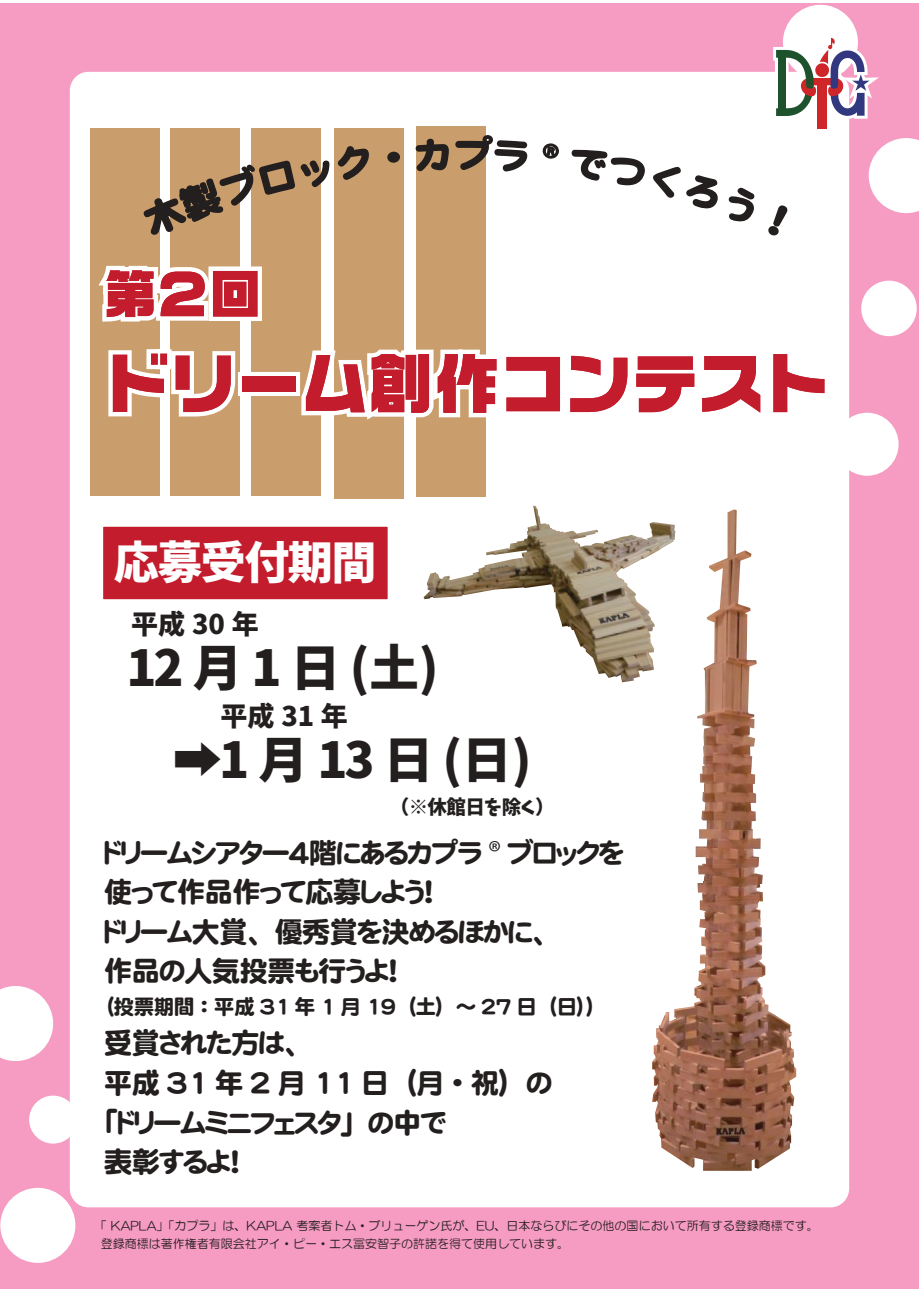
<style>
.page{position:relative;width:919px;height:1289px;background:#fff}
.page>*{position:absolute;margin:0;border:0;box-sizing:border-box;transform-origin:0 0}
.t1{font:66px "VD Logo G Ultra P";color:#c31d2d}
.t2{font:52.5px "VD Logo G Ultra P";color:#c31d2d}
.t3{font:49.5px/91.2px "Keifont";letter-spacing:.185em;color:#241f1f}
.t4{font:45px "Keifont";letter-spacing:-.035em;color:#fff}
.t5{font:28.5px/39.5px "DF Maru Gothic SB WING RKSJ H";letter-spacing:-.035em;color:#241f1f}
.t6{font:27px "Keifont";color:#241f1f}
.t7{font:20.7px "DF Maru Gothic SB WING RKSJ H";letter-spacing:-.035em;color:#241f1f}
.t8{font:19.5px "Keifont";letter-spacing:-.035em;color:#241f1f}
.t9{font:12px/18px "HG Maru Gothic MPRO";color:#241f1f}
.s1{font-family:"Koz Go Pr 6 N"}
</style>
<div class="page">
<div style="left:0;top:4px;width:918px;height:1284px;background:#f69bc2"></div>
<svg style="left:0;top:986px;width:53px;height:75px;background:#fdeff5"></svg>
<div style="left:0;top:1187px;width:75px;height:75px;background:#fff;border-radius:50%"></div>
<div style="left:29px;top:1095px;width:48px;height:48px;background:#fff;border-radius:50%"></div>
<div style="left:861px;top:281px;width:55px;height:55px;background:#fff;border-radius:50%"></div>
<div style="left:835px;top:413px;width:63px;height:63px;background:#fff;border-radius:50%"></div>
<div style="left:70px;top:72px;width:779px;height:1135px;background:#fff;border-radius:19px"></div>
<div style="left:91px;top:128px;width:69px;height:367px;background:#c99d6c"></div>
<div style="left:170px;top:128px;width:69px;height:367px;background:#c99d6c"></div>
<div style="left:251px;top:128px;width:70px;height:367px;background:#c99d6c"></div>
<div style="left:416px;top:126px;width:69px;height:371px;background:#c99d6c"></div>
<div style="left:334px;top:128px;width:69px;height:371px;background:#c99d6c"></div>
<img style="left:423px;top:505px;width:229px;height:177px">
<img style="left:652px;top:509px;width:144px;height:661px">
<div style="left:102px;top:525px;width:287px;height:75px;background:#c31d2d;border:2px solid #fff"></div>
<svg style="left:90px;top:260px;width:172px;height:66px"></svg>
<svg style="left:108px;top:345px;width:132px;height:76px"></svg>
<div style="left:238px;top:372px;width:62px;height:24px;border:9px solid #fff"></div>
<svg style="left:297px;top:288px;width:189px;height:142px"></svg>
<svg style="left:143px;top:133px;width:187px;height:102px"></svg>
<svg style="left:338px;top:146px;width:31px;height:34px"></svg>
<svg style="left:387px;top:151px;width:13px;height:12px"></svg>
<svg style="left:415px;top:134px;width:113px;height:38px"></svg>
<svg style="left:542px;top:143px;width:17px;height:16px"></svg>
<svg style="left:571px;top:149px;width:109px;height:49px"></svg>
<svg style="left:686px;top:176px;width:32px;height:33px"></svg>
<svg style="left:728px;top:188px;width:27px;height:34px"></svg>
<svg style="left:768px;top:3px;width:150px;height:234px"></svg>
<h2 class="t2" style="left:104px;top:267px;width:159px">第２回</h2>
<h1 class="t1" style="left:104px;top:350px;width:727px">ドリーム創作コンテスト</h1>
<h3 class="t4" style="left:114px;top:526px;width:264px">応募受付期間</h3>
<p class="t6" style="left:131px;top:603px;width:129px">平成 30 年</p>
<h3 class="t3" style="left:127px;top:620px;width:406px">12月1日(土)　➡1 月 13 日 (日)</h3>
<p class="t8" style="left:390px;top:791px;width:166px">（※休館日を除く）</p>
<p class="t6" style="left:220px;top:694px;width:129px">平成 31 年</p>
<p class="t5" style="left:104px;top:832px;width:521px">ドリームシアター４階にあるカプラ <span class="s1">®</span> ブロックを使って作品作って応募しよう！<br>ドリーム大賞、優秀賞を決めるほかに、<br>作品の人気投票も行うよ！</p>
<p class="t7" style="left:104px;top:996px;width:494px">（投票期間：平成 31 年 1 月 19 （土）～ 27 日（日））</p>
<p class="t5" style="left:104px;top:1023px;width:450px">受賞された方は、<br>平成31年2月11日（月・祝）の「ドリームミニフェスタ」の中で<br>表彰するよ！</p>
<p class="t9" style="left:101px;top:1216px;width:719px;text-indent:-6px">「 KAPLA」「カプラ」は、KAPLA 考案者トム・ブリューゲン氏が、EU、日本ならびにその他の国において所有する登録商標です。登録商標は著作権者有限会社アイ・ピー・エス冨安智子の許諾を得て使用しています。</p>
</div>
